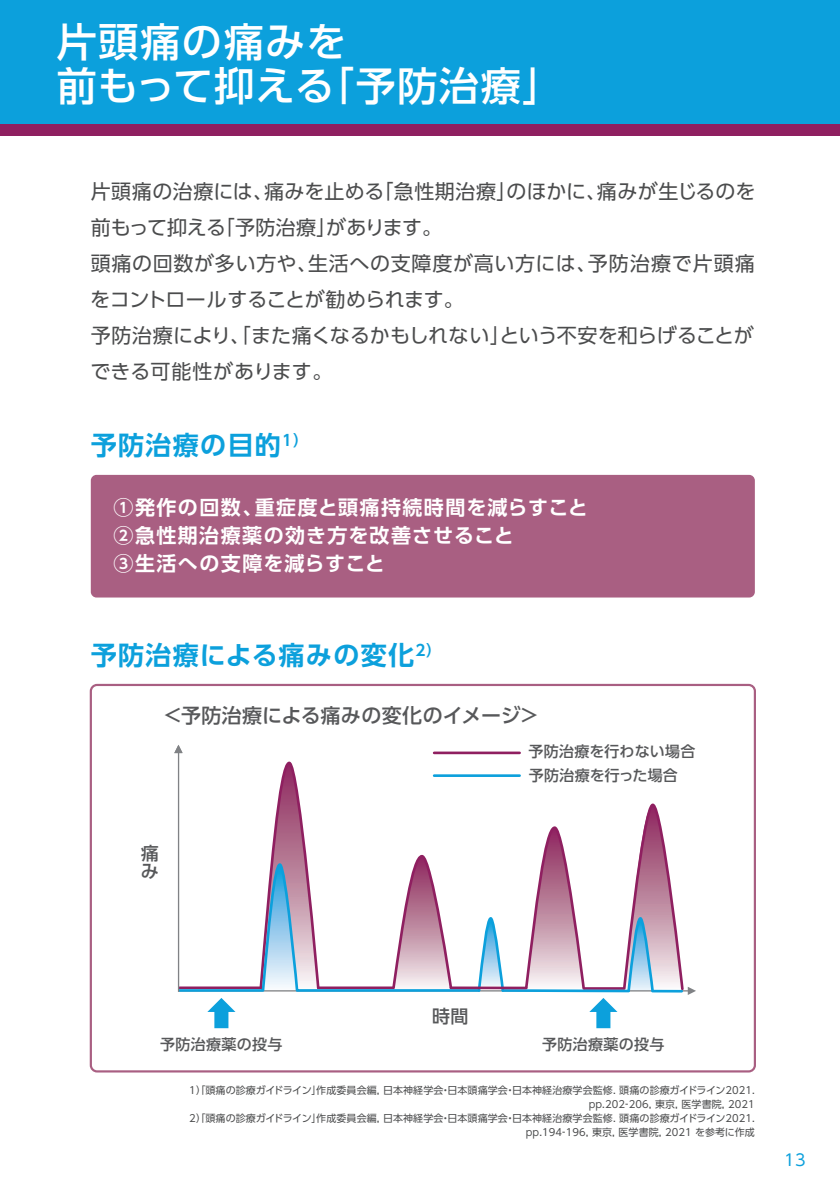
<style>
.page{position:relative;width:840px;height:1191px;background:#fff}
.page>*{position:absolute;margin:0;border:0;box-sizing:border-box;transform-origin:0 0}
.t1{font:500 40px/44px "UD Shin Go Pr 6";letter-spacing:.04em;color:#fff}
.t2{font:700 26px "UD Shin Go Pr 6 De";letter-spacing:.05em;color:#0ca0dc}
.t3{font:20px/36px "UD Shin Go Pr 6";letter-spacing:.01em;color:#4b4c4d}
.t4{font:700 20px/28px "UD Shin Go Pr 6 De";letter-spacing:.07em;color:#fff}
.t5{font:500 20px "UD Shin Go Pr 6";letter-spacing:.01em;color:#57585a}
.t6{font:500 18px/18.2px "UD Shin Go Pr 6";color:#57585a}
.t7{font:16px "UD Shin Go Pr 6";color:#0ca0dc}
.t8{font:500 15px/23.4px "UD Shin Go Pr 6";letter-spacing:.02em;color:#57585a}
.t9{font:10px/14px "UD Shin Go Pr 6";letter-spacing:.01em;color:#4b4c4d;text-align:right}
</style>
<div class="page">
<div style="left:0;top:0;width:839px;height:125px;background:#0ca0dc"></div>
<div style="left:0;top:125px;width:839px;height:11px;background:#8f1f60"></div>
<div style="left:91px;top:475px;width:663px;height:122px;background:#a95f82;border-radius:6px"></div>
<div style="left:90px;top:684px;width:665px;height:388px;border:2px solid #a95f82;border-radius:6px"></div>
<hr style="left:434px;top:751px;width:85px;height:3px;background:#8f1f60">
<hr style="left:434px;top:774px;width:85px;height:3px;background:#0ca0dc">
<svg style="left:174px;top:745px;width:8px;height:8px"></svg>
<svg style="left:481px;top:917px;width:23px;height:75px"></svg>
<hr style="left:502px;top:989px;width:126px;height:3px;background:#0ca0dc">
<svg style="left:270px;top:761px;width:38px;height:101px"></svg>
<svg style="left:415px;top:854px;width:13px;height:8px"></svg>
<svg style="left:177px;top:862px;width:304px;height:167px"></svg>
<hr style="left:450px;top:986px;width:76px;height:3px;background:#8f1f60">
<svg style="left:523px;top:803px;width:172px;height:225px"></svg>
<hr style="left:178px;top:752px;width:1px;height:239px;background:#808285">
<h1 class="t1" style="left:57px;top:18px;width:507px">片頭痛の痛みを<br>前もって抑える「予防治療」</h1>
<h3 class="t3" style="left:90px;top:173px;width:666px">片頭痛の治療には、痛みを止める「急性期治療」のほかに、痛みが生じるのを前もって抑える「予防治療」があります。<br>頭痛の回数が多い方や、生活への支障度が高い方には、予防治療で片頭痛をコントロールすることが勧められます。<br>予防治療により、「また痛くなるかもしれない」という不安を和らげることができる可能性があります。</h3>
<h2 class="t2" style="left:91px;top:424px;width:219px">予防治療の目的<sup>1）</sup></h2>
<h3 class="t4" style="left:113px;top:493px;width:475px">①発作の回数、重症度と頭痛持続時間を減らすこと<br>②急性期治療薬の効き方を改善させること<br>③生活への支障を減らすこと</h3>
<h2 class="t2" style="left:91px;top:634px;width:352px">予防治療による痛みの変化<sup>2）</sup></h2>
<h3 class="t5" style="left:162px;top:699px;width:378px">＜予防治療による痛みの変化のイメージ＞</h3>
<h3 class="t6" style="left:141px;top:843px;width:19px">痛み</h3>
<h3 class="t8" style="left:528px;top:739px;width:168px">予防治療を行わない場合予防治療を行った場合</h3>
<h3 class="t6" style="left:432px;top:1006px;width:38px">時間</h3>
<h3 class="t8" style="left:160px;top:1032px;width:124px">予防治療薬の投与</h3>
<h3 class="t8" style="left:541px;top:1032px;width:124px">予防治療薬の投与</h3>
<p class="t9" style="left:189px;top:1083px;width:566px">1）「頭痛の診療ガイドライン」作成委員会編, 日本神経学会・日本頭痛学会・日本神経治療学会監修. 頭痛の診療ガイドライン2021. pp.202‐206, 東京, 医学書院, 2021<br>2）「頭痛の診療ガイドライン」作成委員会編, 日本神経学会・日本頭痛学会・日本神経治療学会監修. 頭痛の診療ガイドライン2021. pp.194‐196, 東京, 医学書院, 2021 を参考に作成</p>
<h3 class="t7" style="left:783px;top:1147px;width:23px">13</h3>
</div>
